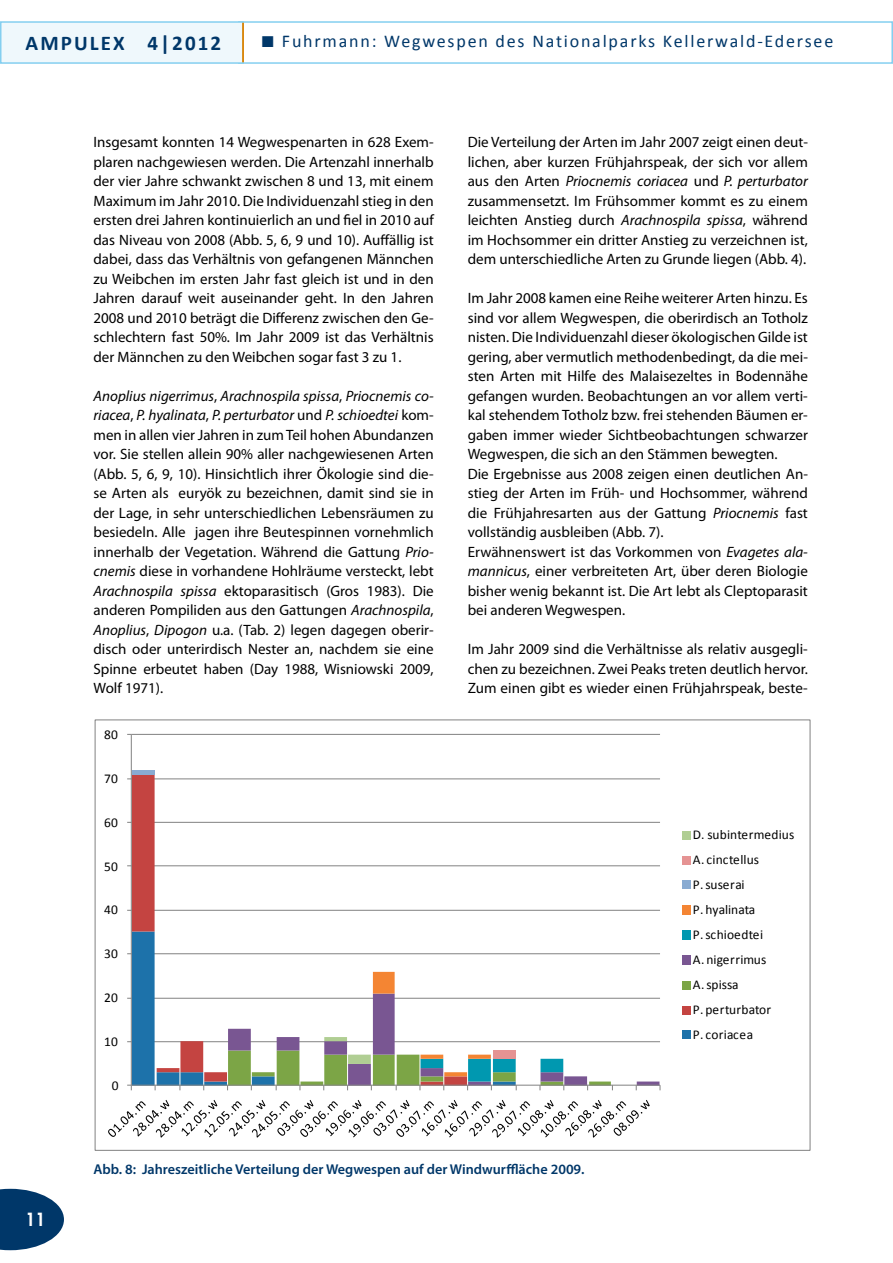
<style>
.page{position:relative;width:893px;height:1263px;background:#fff}
.page>*{position:absolute;margin:0;border:0;box-sizing:border-box;transform-origin:0 0}
.t1{font:700 21px "Calibri";letter-spacing:.1em;color:#003769}
.t2{font:18px "Calibri";letter-spacing:.1em;color:#003769}
.t3{font:600 18px "Avant Garde";color:#fff}
.t4{font:15px/19.5px "Myriad Pro";color:#000;text-align:justify}
.t5{font:600 14.25px "Myriad Pro";color:#003769}
.t6{font:13.5px/24.9px "Calibri";letter-spacing:.015em;color:#000}
.s1{font-style:italic}
</style>
<div class="page">
<div style="left:238px;top:21px;width:655px;height:43px;border:2px solid #84cff0"></div>
<svg style="left:0;top:1189px;width:64px;height:61px"></svg>
<div style="left:0;top:21px;width:244px;height:43px;background:#eff8fc;border:2px solid #84cff0"></div>
<hr style="left:242px;top:23px;width:2px;height:39px;background:#e08503">
<hr style="left:131px;top:953px;width:529px;height:1px;background:#868686">
<hr style="left:131px;top:910px;width:529px;height:1px;background:#868686">
<hr style="left:131px;top:865px;width:529px;height:1px;background:#868686">
<hr style="left:131px;top:822px;width:529px;height:1px;background:#868686">
<hr style="left:131px;top:778px;width:529px;height:1px;background:#868686">
<hr style="left:131px;top:734px;width:529px;height:1px;background:#868686">
<svg style="left:132px;top:774px;width:335px;height:311px"></svg>
<hr style="left:132px;top:770px;width:23px;height:4px;background:#89abd2">
<hr style="left:131px;top:734px;width:1px;height:351px;background:#868686">
<hr style="left:131px;top:1085px;width:529px;height:1px;background:#868686">
<svg style="left:127px;top:1085px;width:5px;height:5px"></svg>
<svg style="left:227px;top:972px;width:433px;height:118px"></svg>
<svg style="left:108px;top:1100px;width:542px;height:37px"></svg>
<div style="left:682px;top:831px;width:8px;height:8px;background:#b0ce93"></div>
<div style="left:682px;top:856px;width:8px;height:8px;background:#e59393"></div>
<div style="left:682px;top:881px;width:8px;height:8px;background:#89abd2"></div>
<div style="left:682px;top:906px;width:8px;height:9px;background:#f48533"></div>
<div style="left:682px;top:930px;width:8px;height:10px;background:#0098b0"></div>
<div style="left:682px;top:955px;width:8px;height:10px;background:#795692"></div>
<div style="left:682px;top:981px;width:8px;height:8px;background:#7ca546"></div>
<div style="left:682px;top:1006px;width:8px;height:8px;background:#c44441"></div>
<div style="left:682px;top:1031px;width:8px;height:8px;background:#1d72aa"></div>
<h1 class="t1" style="left:26px;top:29px;width:197px">AMPULEX 4|2012</h1>
<p class="t2" style="left:282px;top:30px;width:553px">Fuhrmann: Wegwespen des Nationalparks Kellerwald-Edersee</p>
<p class="t4" style="left:94px;top:132px;width:342px">Insgesamt konnten 14 Wegwespenarten in 628 Exem&shy;plaren nachgewiesen werden. Die Artenzahl innerhalb der vier Jahre schwankt zwischen 8 und 13, mit einem Maximum im Jahr 2010. Die Individuenzahl stieg in den ersten drei Jahren kontinuierlich an und fiel in 2010 auf das Niveau von 2008 (Abb. 5, 6, 9 und 10). Auffällig ist dabei, dass das Verhältnis von gefangenen Männchen zu Weibchen im ersten Jahr fast gleich ist und in den Jahren darauf weit auseinander geht. In den Jahren 2008 und 2010 beträgt die Differenz zwischen den Ge&shy;schlechtern fast 50%. Im Jahr 2009 ist das Verhältnis der Männchen zu den Weibchen sogar fast 3 zu 1.</p>
<p class="t4" style="left:94px;top:386px;width:342px"><span class="s1">Anoplius nigerrimus</span>, <span class="s1">Arachnospila spissa</span>, <span class="s1">Priocnemis co&shy;riacea</span>, <span class="s1">P. hyalinata</span>, <span class="s1">P. perturbator</span> und <span class="s1">P. schioedtei</span> kom&shy;men in allen vier Jahren in zum Teil hohen Abundanzen vor. Sie stellen allein 90% aller nachgewiesenen Arten (Abb. 5, 6, 9, 10). Hinsichtlich ihrer Ökologie sind die&shy;se Arten als euryök zu bezeichnen, damit sind sie in der Lage, in sehr unterschiedlichen Lebensräumen zu besiedeln. Alle jagen ihre Beutespinnen vornehmlich innerhalb der Vegetation. Während die Gattung <span class="s1">Prio&shy;cnemis</span> diese in vorhandene Hohlräume versteckt, lebt <span class="s1">Arachnospila spissa</span> ektoparasitisch (Gros 1983). Die anderen Pompiliden aus den Gattungen <span class="s1">Arachnospila</span>, <span class="s1">Anoplius</span>, <span class="s1">Dipogon</span> u.a. (Tab. 2) legen dagegen oberir&shy;disch oder unterirdisch Nester an, nachdem sie eine Spinne erbeutet haben (Day 1988, Wisniowski 2009, Wolf 1971).</p>
<p class="t6" style="left:104px;top:722px;width:16px">80</p>
<p class="t6" style="left:104px;top:766px;width:16px">70</p>
<p class="t6" style="left:104px;top:810px;width:16px">60</p>
<p class="t6" style="left:104px;top:854px;width:16px">50</p>
<p class="t6" style="left:104px;top:897px;width:16px">40</p>
<p class="t6" style="left:104px;top:941px;width:16px">30</p>
<p class="t6" style="left:104px;top:985px;width:16px">20</p>
<p class="t6" style="left:104px;top:1029px;width:16px">10</p>
<p class="t6" style="left:112px;top:1073px;width:8px">0</p>
<p class="t4" style="left:468px;top:132px;width:342px">Die Verteilung der Arten im Jahr 2007 zeigt einen deut&shy;lichen, aber kurzen Frühjahrspeak, der sich vor allem aus den Arten <span class="s1">Priocnemis coriacea</span> und <span class="s1">P. perturbator </span>zusammensetzt. Im Frühsommer kommt es zu einem leichten Anstieg durch <span class="s1">Arachnospila spissa</span>, während im Hochsommer ein dritter Anstieg zu verzeichnen ist, dem unterschiedliche Arten zu Grunde liegen (Abb. 4).</p>
<p class="t4" style="left:468px;top:288px;width:342px;text-align:left">Im Jahr 2008 kamen eine Reihe weiterer Arten hinzu. Es sind vor allem Wegwespen, die oberirdisch an Totholz nisten. Die Individuenzahl dieser ökologischen Gilde ist gering, aber vermutlich methodenbedingt, da die mei&shy;sten Arten mit Hilfe des Malaisezeltes in Bodennähe gefangen wurden. Beobachtungen an vor allem verti&shy;kal stehendem Totholz bzw. frei stehenden Bäumen er&shy;gaben immer wieder Sichtbeobachtungen schwarzer Wegwespen, die sich an den Stämmen bewegten.<br>Die Ergebnisse aus 2008 zeigen einen deutlichen An&shy;stieg der Arten im Früh- und Hochsommer, während die Frühjahresarten aus der Gattung <span class="s1">Priocnemis</span> fast vollständig ausbleiben (Abb. 7).<br>Erwähnenswert ist das Vorkommen von <span class="s1">Evagetes ala&shy;mannicus</span>, einer verbreiteten Art, über deren Biologie bisher wenig bekannt ist. Die Art lebt als Cleptoparasit bei anderen Wegwespen.</p>
<p class="t4" style="left:468px;top:639px;width:342px">Im Jahr 2009 sind die Verhältnisse als relativ ausgegli&shy;chen zu bezeichnen. Zwei Peaks treten deutlich hervor.<br>Zum einen gibt es wieder einen Frühjahrspeak, beste-</p>
<p class="t6" style="left:693px;top:822px;width:103px">D. subintermedius<br>A. cinctellus<br>P. suserai<br>P. hyalinata<br>P. schioedtei<br>A. nigerrimus<br>A. spissa<br>P. perturbator<br>P. coriacea</p>
<p class="t3" style="left:26px;top:1208px;width:22px">11</p>
<p class="t5" style="left:94px;top:1160px;width:493px">Abb. 8: Jahreszeitliche Verteilung der Wegwespen auf der Windwurffläche 2009.</p>
</div>
